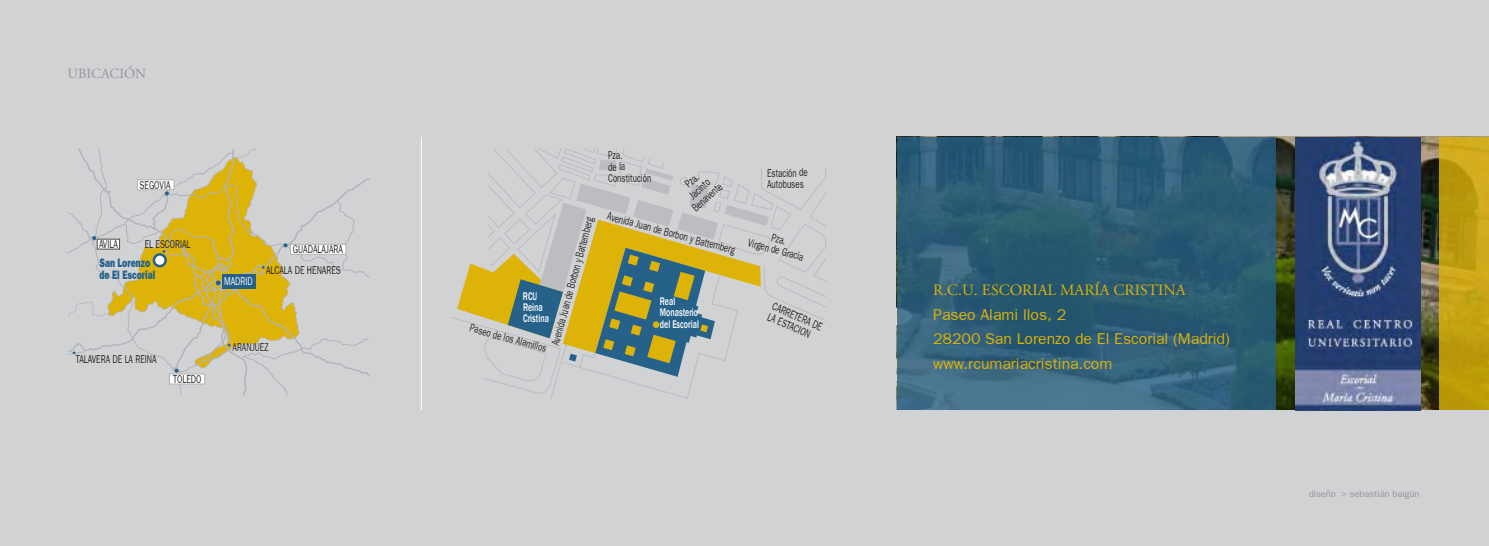
<style>
.page{position:relative;width:1489px;height:546px;background:#fff}
.page>*{position:absolute;margin:0;border:0;box-sizing:border-box;transform-origin:0 0}
.t1{font:15.75px/24.5px "Frankfurt Gothic";color:#deb308}
.t2{font:15.75px "Adobe Garamond Pro";color:#deb308}
.t3{font:14px "Adobe Garamond Pro";color:#939598}
.t4{font:12.25px/11.4px "Frankfurt Gothic Heavy";color:#256189;scale:.7 1}
.t5{font:11.38px/11.4px "Frankfurt Gothic";color:#231f20;scale:.7 1}
.t6{font:500 11.38px/11.4px "Franklin Gothic";letter-spacing:-.005em;color:#fff;scale:.7 1}
.t7{font:11.38px "Frankfurt Gothic";color:#fff;scale:.7 1}
.t8{font:9.28px "Frankfurt Gothic";color:#939598}
</style>
<div class="page">
<hr style="left:1488px;top:0;width:1px;height:546px;background:#d1d2d4">
<div style="left:0;top:0;width:1488px;height:546px;background:#d1d2d4"></div>
<img style="left:1275px;top:137px;width:164px;height:273px">
<svg style="left:896px;top:137px;width:379px;height:273px;fill:#2b5c73"></svg>
<img style="left:1295px;top:137px;width:125px;height:273px">
<svg style="left:1439px;top:137px;width:49px;height:273px;fill:#c09e0f"></svg>
<svg style="left:452px;top:148px;width:374px;height:251px"></svg>
<svg style="left:67px;top:148px;width:303px;height:248px"></svg>
<div style="left:222px;top:274px;width:33px;height:15px;background:#256189"></div>
<div style="left:137px;top:180px;width:37px;height:10px;background:#fff"></div>
<div style="left:137px;top:180px;width:37px;height:10px;border:1px solid #b2b3b7"></div>
<div style="left:97px;top:239px;width:23px;height:10px;background:#fff"></div>
<div style="left:97px;top:239px;width:23px;height:10px;border:1px solid #4b4c4d"></div>
<div style="left:169px;top:374px;width:36px;height:10px;background:#fff"></div>
<div style="left:169px;top:374px;width:36px;height:10px;border:1px solid #b2b3b7"></div>
<div style="left:290px;top:244px;width:56px;height:10px;background:#fff"></div>
<div style="left:290px;top:244px;width:56px;height:10px;border:1px solid #b2b3b7"></div>
<hr style="left:421px;top:137px;width:1px;height:273px;background:#fff">
<p class="t3" style="left:68px;top:65px;width:80px">UBICACIÓN</p>
<p class="t5" style="left:99px;top:238px;width:29px">AVILA</p>
<p class="t5" style="left:140px;top:179px;width:46px">SEGOVIA</p>
<p class="t5" style="left:145px;top:238px;width:67px">EL ESCORIAL</p>
<p class="t4" style="left:99px;top:257px;width:81px">San Lorenzo de El Escorial</p>
<p class="t5" style="left:76px;top:353px;width:117px">TALAVERA DE LA REINA</p>
<p class="t5" style="left:173px;top:373px;width:42px">TOLEDO</p>
<p class="t5" style="left:293px;top:243px;width:73px">GUADALAJARA</p>
<p class="t7" style="left:224px;top:275px;width:42px">MADRID</p>
<p class="t5" style="left:266px;top:264px;width:108px">ALCALA DE HENARES</p>
<p class="t5" style="left:232px;top:341px;width:53px">ARANJUEZ</p>
<p class="t5" style="left:608px;top:149px;width:63px">Pza.<br>de la<br>Constitución</p>
<p class="t5" style="left:674px;top:188px;width:54px;text-align:center;rotate:-42deg">Pza.<br>Jacinto<br>Benavente</p>
<p class="t5" style="left:609px;top:210px;width:190px;rotate:15deg">Avenida Juan de Borbon y Battemberg</p>
<p class="t5" style="left:549px;top:343px;width:190px;rotate:-75deg">Avenida Juan de Borbon y Battemberg</p>
<p class="t6" style="left:523px;top:290px;width:39px">RCU<br>Reina<br>Cristina</p>
<p class="t6" style="left:660px;top:296px;width:57px">Real<br>Monasterio del Escorial</p>
<p class="t5" style="left:472px;top:322px;width:114px;rotate:15deg">Paseo de los Alamillos</p>
<p class="t5" style="left:767px;top:167px;width:60px">Estación de<br>Autobuses</p>
<p class="t5" style="left:752px;top:226px;width:83px;text-align:center;rotate:15deg">Pza.<br>Virgen de Gracia</p>
<p class="t5" style="left:775px;top:300px;width:78px;rotate:23deg">CARRETERA DE<br>LA ESTACION</p>
<h1 class="t2" style="left:933px;top:280px;width:254px">R.C.U. ESCORIAL MARÍA CRISTINA</h1>
<h1 class="t1" style="left:933px;top:301px;width:298px">Paseo Alami llos, 2<br>28200 San Lorenzo de El Escorial (Madrid) www.rcumariacristina.com</h1>
<p class="t8" style="left:1308px;top:488px;width:112px">diseño &gt; sebastián baigún</p>
</div>
